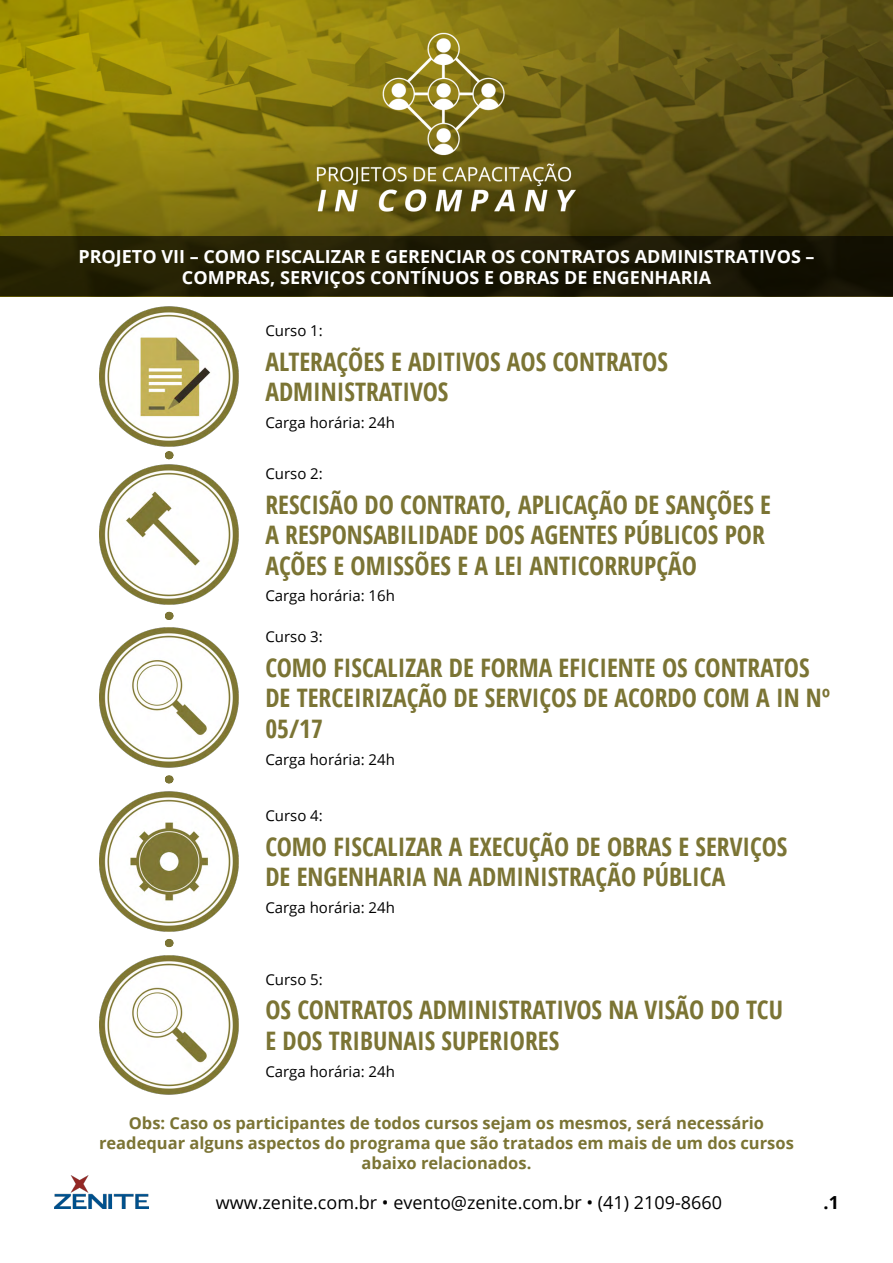
<style>
.page{position:relative;width:893px;height:1263px;background:#fff}
.page>*{position:absolute;margin:0;border:0;box-sizing:border-box;transform-origin:0 0}
.t1{font:700 condensed 25.5px/30.6px "Open Sans";color:#7b7434}
.t2{font:700 18px/21.6px "Open Sans";color:#fff;text-align:center}
.t3{font:18px "Open Sans";color:#000}
.t4{font:700 18px "Open Sans";color:#000}
.t5{font:700 16.5px/19.8px "Open Sans";color:#7b7434;text-align:center}
.t6{font:15px "Open Sans";color:#000}
</style>
<div class="page">
<img style="left:54px;top:1175px;width:94px;height:34px">
<img style="left:0;top:0;width:893px;height:237px">
<div style="left:0;top:237px;width:893px;height:59px;background:linear-gradient(to right,#292503,#141104)"></div>
<svg style="left:165px;top:451px;width:7px;height:8px"></svg>
<img style="left:99px;top:306px;width:139px;height:140px">
<img style="left:99px;top:628px;width:139px;height:139px">
<svg style="left:165px;top:612px;width:7px;height:8px"></svg>
<svg style="left:165px;top:775px;width:7px;height:8px"></svg>
<img style="left:99px;top:464px;width:139px;height:140px">
<img style="left:99px;top:791px;width:139px;height:140px">
<img style="left:99px;top:955px;width:139px;height:140px">
<svg style="left:165px;top:939px;width:7px;height:8px"></svg>
<p class="t2" style="left:78px;top:245px;width:738px">PROJETO VII – COMO FISCALIZAR E GERENCIAR OS CONTRATOS ADMINISTRATIVOS –<br>COMPRAS, SERVIÇOS CONTÍNUOS E OBRAS DE ENGENHARIA</p>
<p class="t6" style="left:265px;top:320px;width:59px">Curso 1:</p>
<p class="t1" style="left:265px;top:346px;width:404px">ALTERAÇÕES E ADITIVOS AOS CONTRATOS<br>ADMINISTRATIVOS</p>
<p class="t6" style="left:265px;top:412px;width:131px">Carga horária: 24h</p>
<p class="t6" style="left:265px;top:463px;width:59px">Curso 2:</p>
<p class="t1" style="left:265px;top:488px;width:507px">RESCISÃO DO CONTRATO, APLICAÇÃO DE SANÇÕES E<br>A RESPONSABILIDADE DOS AGENTES PÚBLICOS POR<br>AÇÕES E OMISSÕES E A LEI ANTICORRUPÇÃO</p>
<p class="t6" style="left:265px;top:585px;width:131px">Carga horária: 16h</p>
<p class="t6" style="left:265px;top:626px;width:59px">Curso 3:</p>
<p class="t1" style="left:265px;top:652px;width:567px">COMO FISCALIZAR DE FORMA EFICIENTE OS CONTRATOS<br>DE TERCEIRIZAÇÃO DE SERVIÇOS DE ACORDO COM A IN Nº<br>05/17</p>
<p class="t6" style="left:265px;top:749px;width:131px">Carga horária: 24h</p>
<p class="t6" style="left:265px;top:805px;width:59px">Curso 4:</p>
<p class="t1" style="left:265px;top:831px;width:524px">COMO FISCALIZAR A EXECUÇÃO DE OBRAS E SERVIÇOS<br>DE ENGENHARIA NA ADMINISTRAÇÃO PÚBLICA</p>
<p class="t6" style="left:265px;top:897px;width:131px">Carga horária: 24h</p>
<p class="t6" style="left:265px;top:969px;width:59px">Curso 5:</p>
<p class="t1" style="left:265px;top:994px;width:519px">OS CONTRATOS ADMINISTRATIVOS NA VISÃO DO TCU<br>E DOS TRIBUNAIS SUPERIORES</p>
<p class="t6" style="left:265px;top:1061px;width:131px">Carga horária: 24h</p>
<p class="t5" style="left:99px;top:1112px;width:696px">Obs: Caso os participantes de todos cursos sejam os mesmos, será necessário readequar alguns aspectos do programa que são tratados em mais de um dos cursos abaixo relacionados.</p>
<p class="t3" style="left:216px;top:1190px;width:508px">www.zenite.com.br • evento@zenite.com.br • (41) 2109-8660</p>
<p class="t4" style="left:824px;top:1190px;width:17px">.1</p>
</div>
